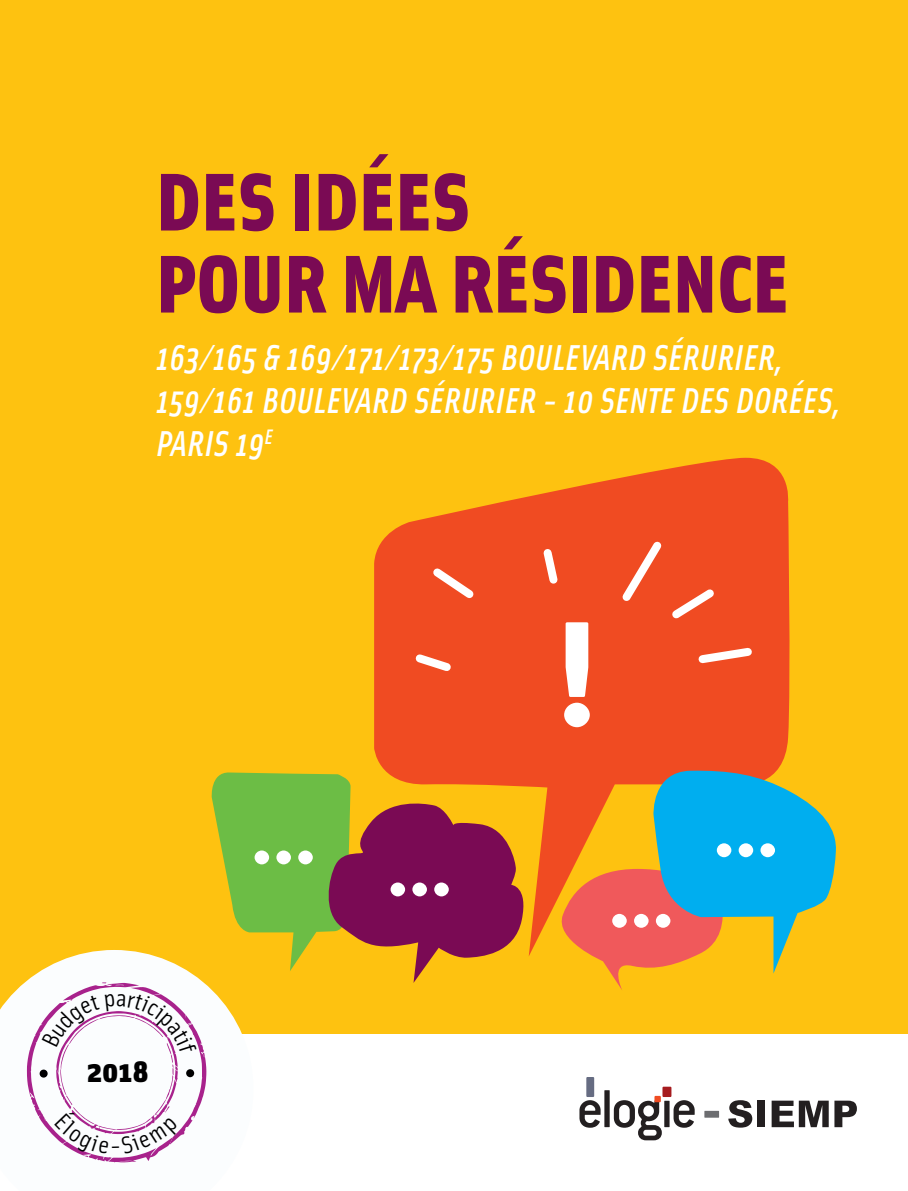
<style>
.page{position:relative;width:908px;height:1191px;background:#fff}
.page>*{position:absolute;margin:0;border:0;box-sizing:border-box;transform-origin:0 0}
.t1{font:800 164.4px "Conduit ITC";color:#fff}
.t2{font:800 93.2px "Conduit ITC";color:#fff}
.t3{font:900 82px "Solex";color:#7a0a54}
.t4{font:italic 500 36px "Solex";color:#fff}
.t5{font:900 29.8px "Solex";color:#000001;scale:1.12 1}
</style>
<div class="page">
<div style="left:0;top:0;width:907px;height:1033px;background:#fec210"></div>
<svg style="left:374px;top:458px;width:416px;height:498px;fill:#f04b22"></svg>
<div style="left:409px;top:535px;width:347px;height:142px;background:#f04b22"></div>
<svg style="left:553px;top:770px;width:283px;height:220px"></svg>
<svg style="left:579px;top:1100px;width:21px;height:27px"></svg>
<div style="left:604px;top:1090px;width:5px;height:37px;background:#231f20"></div>
<svg style="left:613px;top:1100px;width:48px;height:40px"></svg>
<div style="left:664px;top:1100px;width:5px;height:27px;background:#231f20"></div>
<svg style="left:673px;top:1100px;width:21px;height:27px"></svg>
<div style="left:586px;top:1077px;width:8px;height:20px;background:#666c82"></div>
<div style="left:662px;top:1086px;width:9px;height:11px;background:#a61c1f"></div>
<div style="left:654px;top:1095px;width:6px;height:7px;background:#f04c22"></div>
<svg style="left:728px;top:1100px;width:24px;height:27px"></svg>
<div style="left:757px;top:1100px;width:7px;height:27px;background:#231f20"></div>
<svg style="left:771px;top:1100px;width:57px;height:27px"></svg>
<svg style="left:834px;top:1100px;width:22px;height:27px"></svg>
<div style="left:704px;top:1110px;width:14px;height:7px;background:#6c6d70"></div>
<svg style="left:0;top:981px;width:129px;height:182px"></svg>
<svg style="left:27px;top:772px;width:501px;height:390px"></svg>
<p class="t3" style="left:156px;top:145px;width:315px">DES IDÉES</p>
<p class="t3" style="left:156px;top:227px;width:634px">POUR MA RÉSIDENCE</p>
<p class="t4" style="left:156px;top:334px;width:629px">163/165 &amp; 169/171/173/175 BOULEVARD SÉRURIER,</p>
<p class="t4" style="left:156px;top:377px;width:686px">159/161 BOULEVARD SÉRURIER - 10 SENTE DES DORÉES,</p>
<p class="t4" style="left:156px;top:420px;width:118px">PARIS 19<sup>E</sup></p>
<p class="t5" style="left:87px;top:1050px;width:56px">2018</p>
<h2 class="t2" style="left:251px;top:794px;width:203px">... ...</h2>
<h1 class="t1" style="left:555px;top:575px;width:45px">!</h1>
<h2 class="t2" style="left:608px;top:841px;width:67px">...</h2>
<h2 class="t2" style="left:712px;top:771px;width:67px">...</h2>
</div>
